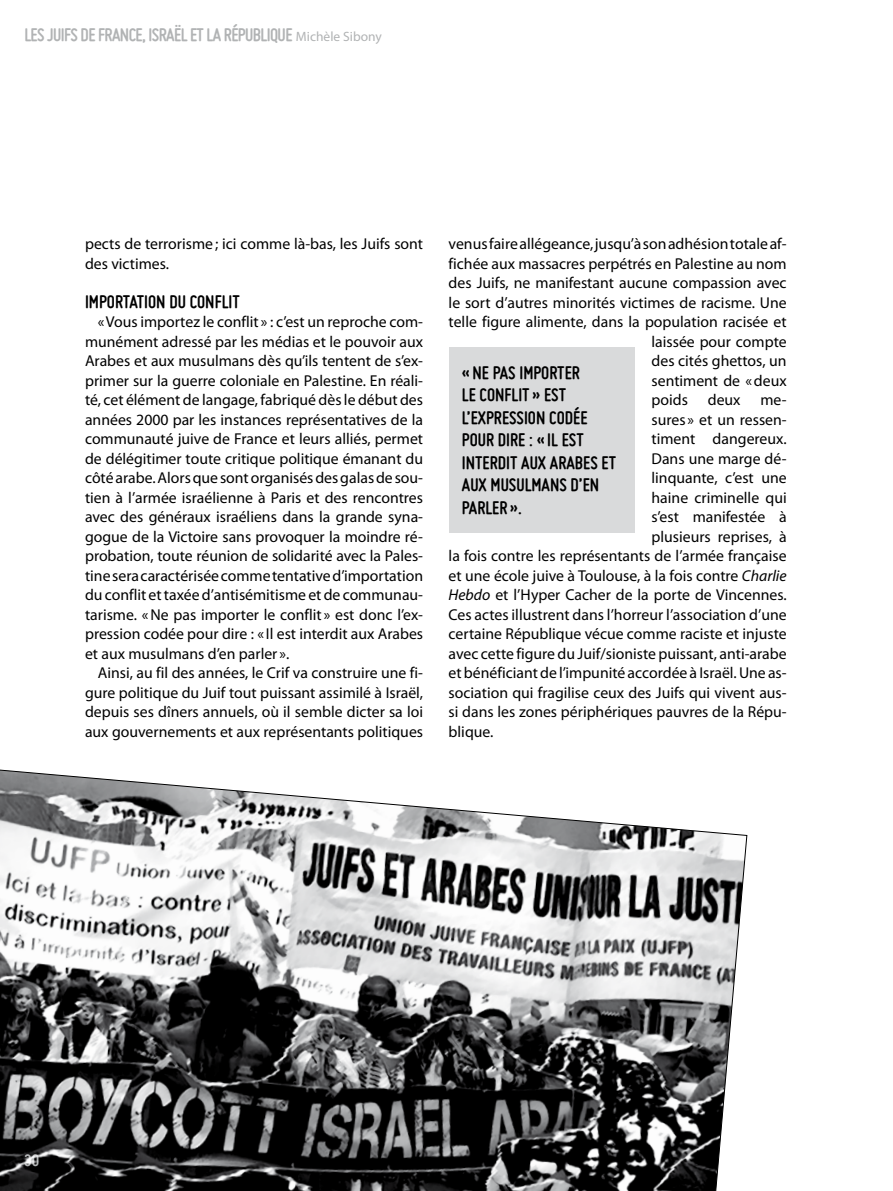
<style>
.page{position:relative;width:893px;height:1191px;background:#fff}
.page>*{position:absolute;margin:0;border:0;box-sizing:border-box;transform-origin:0 0}
.t1{font:700 19.5px/22.5px "Miso";color:#000}
.t2{font:700 19.5px "Miso";letter-spacing:-.03em;color:#b1b3b4}
.t3{font:700 18px "Miso";color:#b1b3b4}
.t4{font:15.75px/19.5px "Myriad Pro";color:#000;text-align:justify}
.s1{font-family:"Myriad Pro";font-weight:400;font-size:13.5px}
.s2{font-style:italic}
</style>
<div class="page">
<div style="left:449px;top:347px;width:185px;height:185px;background:#d9dadb"></div>
<svg style="left:0;top:769px;width:748px;height:422px"></svg>
<p class="t2" style="left:24px;top:23px;width:359px">LES JUIFS DE FRANCE, ISRAËL ET LA RÉPUBLIQUE <span class="s1">Michèle Sibony</span></p>
<p class="t4" style="left:85px;top:234px;width:340px">pects de terrorisme; ici comme là-bas, les Juifs sont des victimes.</p>
<p class="t1" style="left:85px;top:290px;width:156px">IMPORTATION DU CONFLIT</p>
<p class="t4" style="left:85px;top:312px;width:340px;text-indent:13px">«Vous importez le conflit » : c’est un reproche com&shy;munément adressé par les médias et le pouvoir aux Arabes et aux musulmans dès qu’ils tentent de s’ex&shy;primer sur la guerre coloniale en Palestine. En réali&shy;té, cet élément de langage, fabriqué dès le début des années 2000 par les instances représentatives de la communauté juive de France et leurs alliés, permet de délégitimer toute critique politique émanant du côté arabe. Alors que sont organisés des galas de sou&shy;tien à l’armée israélienne à Paris et des rencontres avec des généraux israéliens dans la grande syna&shy;gogue de la Victoire sans provoquer la moindre ré&shy;probation, toute réunion de solidarité avec la Pales&shy;tine sera caractérisée comme tentative d’importation du conflit et taxée d’antisémitisme et de communau&shy;tarisme. «Ne pas importer le conflit » est donc l’ex&shy;pression codée pour dire : « Il est interdit aux Arabes et aux musulmans d’en parler ».</p>
<p class="t4" style="left:85px;top:663px;width:340px;text-indent:13px">Ainsi, au fil des années, le Crif va construire une fi&shy;gure politique du Juif tout puissant assimilé à Israël, depuis ses dîners annuels, où il semble dicter sa loi aux gouvernements et aux représentants politiques</p>
<p class="t4" style="left:449px;top:234px;width:340px">venus faire allégeance, jusqu’à son adhésion totale af-</p>
<p class="t4" style="left:449px;top:253px;width:340px">fichée aux massacres perpétrés en Palestine au nom</p>
<p class="t4" style="left:449px;top:273px;width:340px">des Juifs, ne manifestant aucune compassion avec</p>
<p class="t4" style="left:449px;top:292px;width:340px">le sort d’autres minorités victimes de racisme. Une</p>
<p class="t4" style="left:449px;top:312px;width:339px">telle figure alimente, dans la population racisée et</p>
<p class="t4" style="left:652px;top:331px;width:137px">laissée pour compte</p>
<p class="t4" style="left:652px;top:351px;width:137px">des cités ghettos, un</p>
<p class="t4" style="left:652px;top:370px;width:137px">sentiment de «deux</p>
<p class="t4" style="left:652px;top:390px;width:38px">poids</p>
<p class="t4" style="left:708px;top:390px;width:34px">deux</p>
<p class="t4" style="left:760px;top:390px;width:28px">me-</p>
<p class="t4" style="left:652px;top:409px;width:137px">sures » et un ressen-</p>
<p class="t4" style="left:652px;top:429px;width:137px">timent dangereux.</p>
<p class="t4" style="left:652px;top:448px;width:137px">Dans une marge dé-</p>
<p class="t4" style="left:652px;top:468px;width:137px">linquante, c’est une</p>
<p class="t4" style="left:652px;top:487px;width:137px">haine criminelle qui</p>
<p class="t4" style="left:652px;top:507px;width:137px">s’est manifestée à</p>
<p class="t4" style="left:652px;top:526px;width:137px">plusieurs reprises, à</p>
<p class="t4" style="left:449px;top:546px;width:340px">la fois contre les représentants de l’armée française</p>
<p class="t4" style="left:449px;top:565px;width:340px">et une école juive à Toulouse, à la fois contre <span class="s2">Charlie</span></p>
<p class="t4" style="left:449px;top:585px;width:340px"><span class="s2">Hebdo</span> et l’Hyper Cacher de la porte de Vincennes.</p>
<p class="t4" style="left:449px;top:604px;width:340px">Ces actes illustrent dans l’horreur l’association d’une</p>
<p class="t4" style="left:449px;top:624px;width:340px">certaine République vécue comme raciste et injuste</p>
<p class="t4" style="left:449px;top:643px;width:339px">avec cette figure du Juif/sioniste puissant, anti-arabe</p>
<p class="t4" style="left:449px;top:663px;width:340px">et bénéficiant de l’impunité accordée à Israël. Une as-</p>
<p class="t4" style="left:449px;top:682px;width:340px">sociation qui fragilise ceux des Juifs qui vivent aus-</p>
<p class="t4" style="left:449px;top:702px;width:340px">si dans les zones périphériques pauvres de la Répu-</p>
<p class="t4" style="left:449px;top:721px;width:46px">blique.</p>
<p class="t1" style="left:462px;top:361px;width:156px">« NE PAS IMPORTER<br>LE CONFLIT » EST<br>L’EXPRESSION CODÉE<br>POUR DIRE : « IL EST<br>INTERDIT AUX ARABES ET<br>AUX MUSULMANS D’EN<br>PARLER ».</p>
<p class="t3" style="left:24px;top:1150px;width:16px">30</p>
</div>
